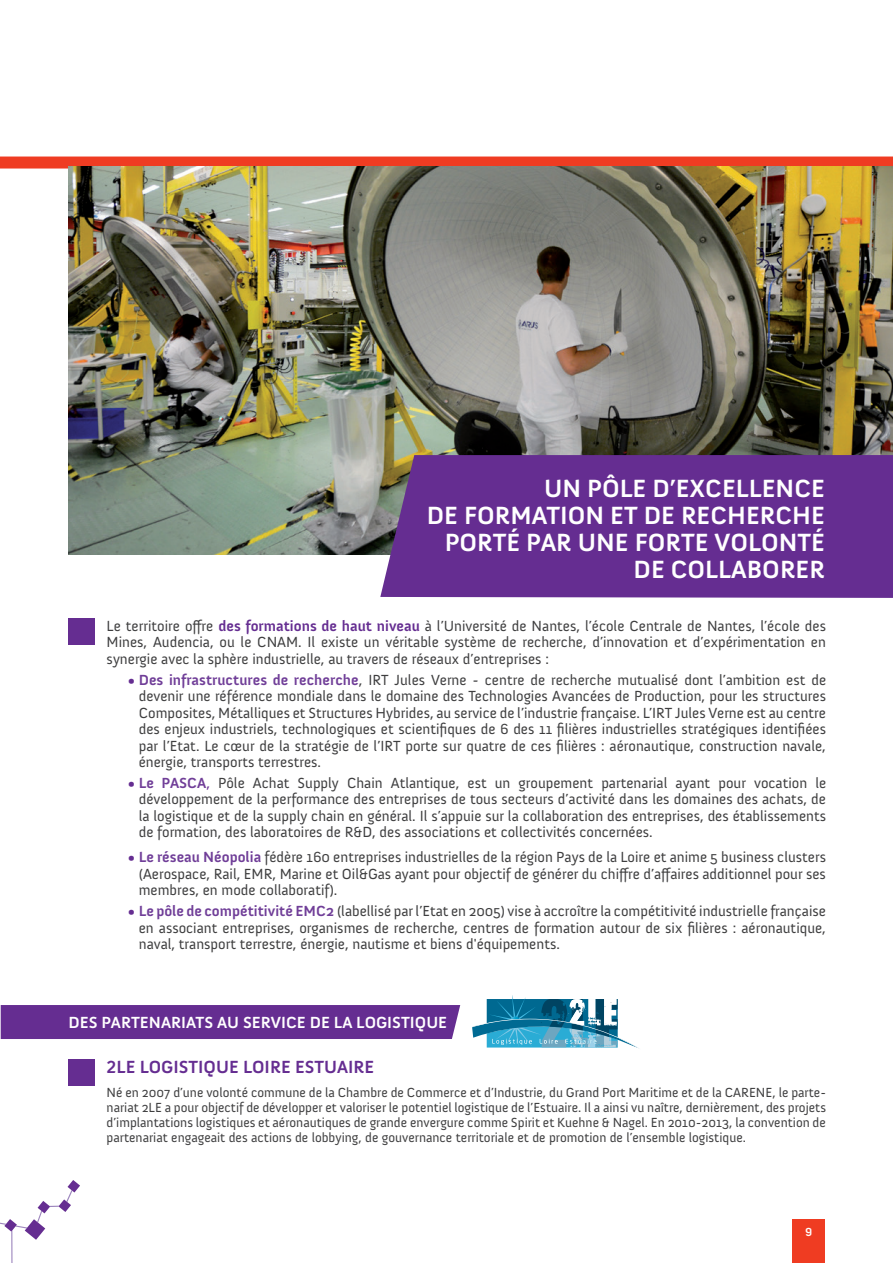
<style>
.page{position:relative;width:893px;height:1263px;background:#fff}
.page>*{position:absolute;margin:0;border:0;box-sizing:border-box;transform-origin:0 0}
.t1{font:700 25.5px/27px "Anivers";color:#fff;text-align:right}
.t2{font:700 18px "Anivers";color:#652d91}
.t3{font:700 16.5px "Anivers";color:#fff}
.t4{font:15px/16.5px "Anivers";color:#3e3e3f;text-align:justify}
.t5{font:700 15px "Anivers";color:#703e98}
.t6{font:13.5px/15px "Anivers";color:#3e3e3f;text-align:justify}
.t7{font:700 12px "Anivers";color:#fff}
.s1{font-weight:700;color:#652d91}
.s2{color:#652d91}
.s3{font-weight:700;color:#703e98}
.s4{font-weight:400;color:#652d91}
</style>
<div class="page">
<div style="left:1px;top:1005px;width:459px;height:34px;background:#652d91"></div>
<svg style="left:0;top:1180px;width:80px;height:83px"></svg>
<div style="left:0;top:157px;width:893px;height:12px;background:#ef3c22"></div>
<img style="left:68px;top:166px;width:825px;height:388px">
<div style="left:68px;top:618px;width:27px;height:27px;background:#652d91"></div>
<div style="left:380px;top:455px;width:513px;height:143px;background:#652d91"></div>
<div style="left:68px;top:1059px;width:27px;height:27px;background:#652d91"></div>
<svg style="left:472px;top:995px;width:167px;height:54px"></svg>
<div style="left:793px;top:1220px;width:32px;height:43px;background:#ef3c22"></div>
<h1 class="t1" style="left:427px;top:475px;width:400px">UN PÔLE D’EXCELLEN CE<br>DE FORMATION ET DE RECHERCHE<br>PORTÉ PAR UN E FORTE VOLONTÉ<br>DE COLLABORER</h1>
<p class="t4" style="left:107px;top:618px;width:721px">Le territoire offre <span class="s1">DES FORMATIONS DE HAUT NIVEAU</span> à l’Université de Nantes, l’école Centrale de Nantes, l’école des Mines, Audencia, ou le CNAM. Il existe un véritable système de recherche, d’innovation et d’expérimentation en synergie avec la sphère industrielle, au travers de réseaux d’entreprises :</p>
<p class="t4" style="left:139px;top:671px;width:689px;text-indent:-11px"><span class="s2">•</span> <span class="s3">DES INFRASTRUCTURES DE RECHERCHE</span>, IRT Jules Verne - centre de recherche mutualisé dont l’ambition est de devenir une référence mondiale dans le domaine des Technologies Avancées de Production, pour les structures Composites, Métalliques et Structures Hybrides, au service de l’industrie française. L’IRT Jules Verne est au centre des enjeux industriels, technologiques et scientifiques de 6 des 11 filières industrielles stratégiques identifiées par l’Etat. Le cœur de la stratégie de l’IRT porte sur quatre de ces filières : aéronautique, construction navale, énergie, transports terrestres.</p>
<p class="t5" style="left:128px;top:775px;width:44px"><span class="s4">•</span> L E PASCA</p>
<p class="t4" style="left:139px;top:775px;width:689px;text-indent:68px"><span class="s2">,</span> Pôle Achat Supply Chain Atlantique, est un groupement partenarial ayant pour vocation le développement de la performance des entreprises de tous secteurs d’activité dans les domaines des achats, de la logistique et de la supply chain en général. Il s’appuie sur la collaboration des entreprises, des établissements de formation, des laboratoires de R&amp;D, des associations et collectivités concernées.</p>
<p class="t4" style="left:139px;top:849px;width:689px;text-indent:-11px"><span class="s2">•</span> <span class="s3">LE RÉSEAU NÉOPOLIA</span> fédère 160 entreprises industrielles de la région Pays de la Loire et anime 5 business clusters (Aerospace, Rail, EMR, Marine et Oil&amp;Gas ayant pour objectif de générer du chiffre d’affaires additionnel pour ses membres, en mode collaboratif).</p>
<p class="t5" style="left:128px;top:903px;width:178px"><span class="s4">•</span> LE PÔLE DE COMPÉTITIVITÉ EMC</p>
<p class="t4" style="left:139px;top:903px;width:689px;text-indent:187px"><span class="s3">2</span> (labellisé par l’Etat en 2005) vise à accroître la compétitivité industrielle française en associant entreprises, organismes de recherche, centres de formation autour de six filières : aéronautique, naval, transport terrestre, énergie, nautisme et biens d'équipements.</p>
<p class="t3" style="left:69px;top:1014px;width:380px">DES PARTENARIATS AU SERVICE DE LA LOGISTIQUE</p>
<p class="t2" style="left:107px;top:1057px;width:269px">2LE LOGISTIQUE LOIRE ESTUAIRE</p>
<p class="t6" style="left:107px;top:1085px;width:721px">Né en 2007 d’une volonté commune de la Chambre de Commerce et d’Industrie, du Grand Port Maritime et de la CARENE, le parte&shy;nariat 2LE a pour objectif de développer et valoriser le potentiel logistique de l’Estuaire. Il a ainsi vu naître, dernièrement, des projets d’implantations logistiques et aéronautiques de grande envergure comme Spirit et Kuehne &amp; Nagel. En 2010-2013, la convention de partenariat engageait des actions de lobbying, de gouvernance territoriale et de promotion de l’ensemble logistique.</p>
<p class="t7" style="left:805px;top:1226px;width:8px">9</p>
</div>
